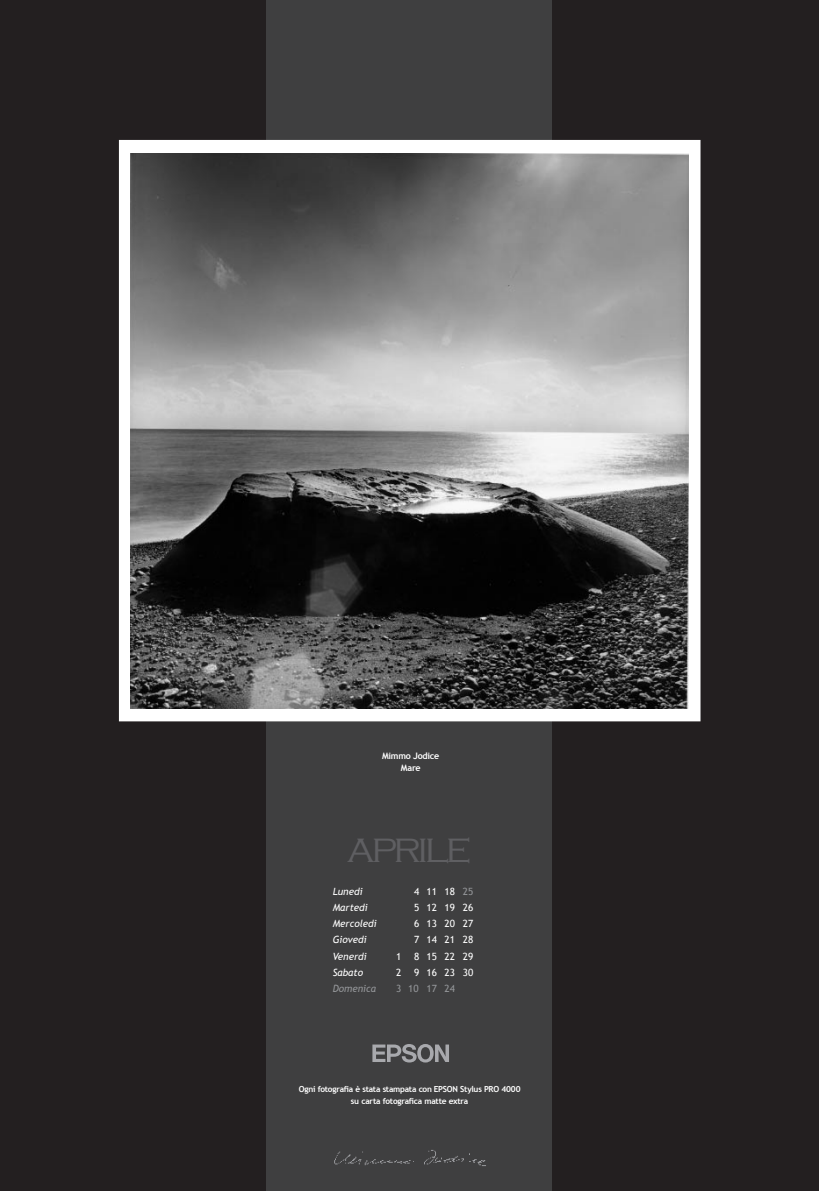
<style>
.page{position:relative;width:819px;height:1191px;background:#231f20}
.page>*{position:absolute;margin:0;border:0;box-sizing:border-box;transform-origin:0 0}
.t1{font:300 42.7px "Copperplate Gothic";letter-spacing:-.075em;color:#5f5f62}
.t2{font:9.97px "Trebuchet MS";color:#fff}
.t3{font:italic 9.97px "Trebuchet MS";color:#fff}
.t4{font:italic 9.97px "Trebuchet MS";color:#939598}
.t5{font:9.97px "Trebuchet MS";color:#939598}
.t6{font:700 8.92px/11.5px "Trebuchet MS";letter-spacing:-.03em;color:#fff;text-align:center}
.t7{font:700 8.31px/11.5px "Trebuchet MS";letter-spacing:-.03em;color:#fff;text-align:center}
.s1{color:#939598}
</style>
<div class="page">
<div style="left:267px;top:0;width:285px;height:1191px;background:#3f3f40"></div>
<svg style="left:372px;top:1044px;width:77px;height:18px"></svg>
<img style="left:334px;top:1150px;width:152px;height:16px">
<div style="left:119px;top:140px;width:581px;height:581px;background:#fff"></div>
<img style="left:131px;top:153px;width:557px;height:555px">
<p class="t6" style="left:382px;top:750px;width:59px">Mimmo Jodice<br>Mare</p>
<h1 class="t1" style="left:347px;top:824px;width:125px">aprile</h1>
<p class="t3" style="left:333px;top:885px;width:31px">Lunedi</p>
<p class="t2" style="left:414px;top:885px;width:60px">4 11 18 <span class="s1">25</span></p>
<p class="t3" style="left:333px;top:901px;width:37px">Martedi</p>
<p class="t2" style="left:414px;top:901px;width:60px">5 12 19 26</p>
<p class="t3" style="left:333px;top:918px;width:46px">Mercoledi</p>
<p class="t2" style="left:414px;top:918px;width:60px">6 13 20 27</p>
<p class="t3" style="left:333px;top:934px;width:35px">Giovedi</p>
<p class="t2" style="left:414px;top:934px;width:60px">7 14 21 28</p>
<p class="t3" style="left:333px;top:950px;width:36px">Venerdi</p>
<p class="t2" style="left:396px;top:950px;width:7px">1</p>
<p class="t2" style="left:414px;top:950px;width:60px">8 15 22 29</p>
<p class="t3" style="left:333px;top:966px;width:32px">Sabato</p>
<p class="t2" style="left:396px;top:966px;width:7px">2</p>
<p class="t2" style="left:414px;top:966px;width:60px">9 16 23 30</p>
<p class="t4" style="left:333px;top:982px;width:45px">Domenica</p>
<p class="t5" style="left:396px;top:982px;width:60px">3 10 17 24</p>
<p class="t7" style="left:299px;top:1083px;width:223px">Ogni fotografia è stata stampata con EPSON Stylus PRO 4000 su carta fotografica matte extra</p>
</div>
